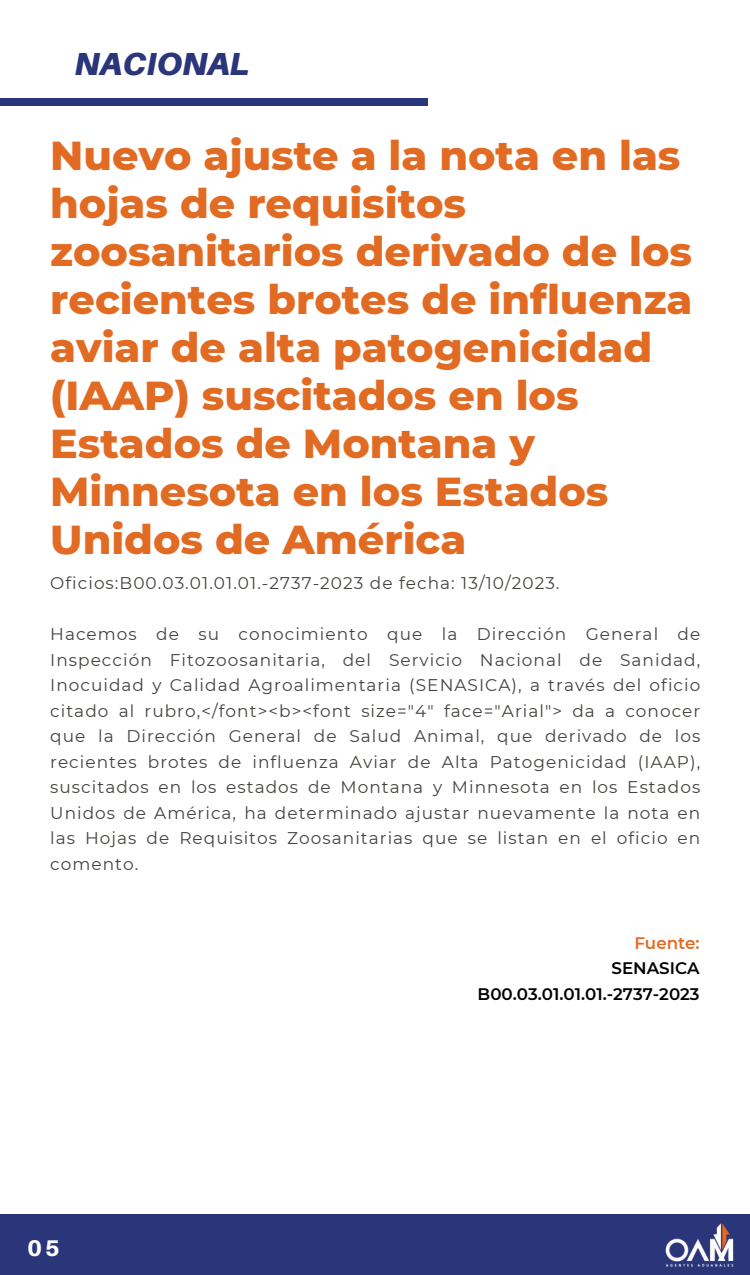
<style>
.page{position:relative;width:750px;height:1275px;background:#fff}
.page>*{position:absolute;margin:0;border:0;box-sizing:border-box;transform-origin:0 0}
.t1{font:800 41.2px/48px "Montserrat";color:#e26b24}
.t2{font:italic 900 31.9px "Aileron";color:#2a357a}
.t3{font:800 22.7px "Aileron";color:#fff}
.t4{font:16.9px/25.5px "Montserrat";letter-spacing:.06em;color:#444440;text-align:justify}
.t5{font:600 16.7px "Montserrat";color:#000}
.t6{font:600 16.7px "Montserrat";color:#e26b24}
</style>
<div class="page">
<div style="left:0;top:1214px;width:750px;height:61px;background:#2a357a"></div>
<div style="left:0;top:99px;width:428px;height:6px;background:#2a357a"></div>
<img style="left:665px;top:1223px;width:69px;height:44px">
<p class="t2" style="left:75px;top:44px;width:176px">NACIONAL</p>
<p class="t1" style="left:50px;top:131px;width:644px">Nuevo ajuste a la nota en las hojas de requisitos zoosanitarios derivado de los recientes brotes de influenza aviar de alta patogenicidad (IAAP) suscitados en los<br>Estados de Montana y<br>Minnesota en los Estados<br>Unidos de América</p>
<p class="t4" style="left:50px;top:571px;width:511px">Oficios:B00.03.01.01.01.-2737-2023 de fecha: 13/10/2023.</p>
<p class="t4" style="left:50px;top:622px;width:652px">Hacemos de su conocimiento que la Dirección General de Inspección Fitozoosanitaria, del Servicio Nacional de Sanidad, Inocuidad y Calidad Agroalimentaria (SENASICA), a través del oficio citado al rubro,&lt;/font&gt;&lt;b&gt;&lt;font size="4" face="Arial"&gt; da a conocer que la Dirección General de Salud Animal, que derivado de los recientes brotes de influenza Aviar de Alta Patogenicidad (IAAP), suscitados en los estados de Montana y Minnesota en los Estados Unidos de América, ha determinado ajustar nuevamente la nota en las Hojas de Requisitos Zoosanitarias que se listan en el oficio en comento.</p>
<p class="t3" style="left:27px;top:1234px;width:34px">05</p>
<p class="t6" style="left:634px;top:933px;width:67px">Fuente:</p>
<p class="t5" style="left:612px;top:958px;width:90px">SENASICA</p>
<p class="t5" style="left:478px;top:984px;width:224px">B00.03.01.01.01.-2737-2023</p>
</div>
